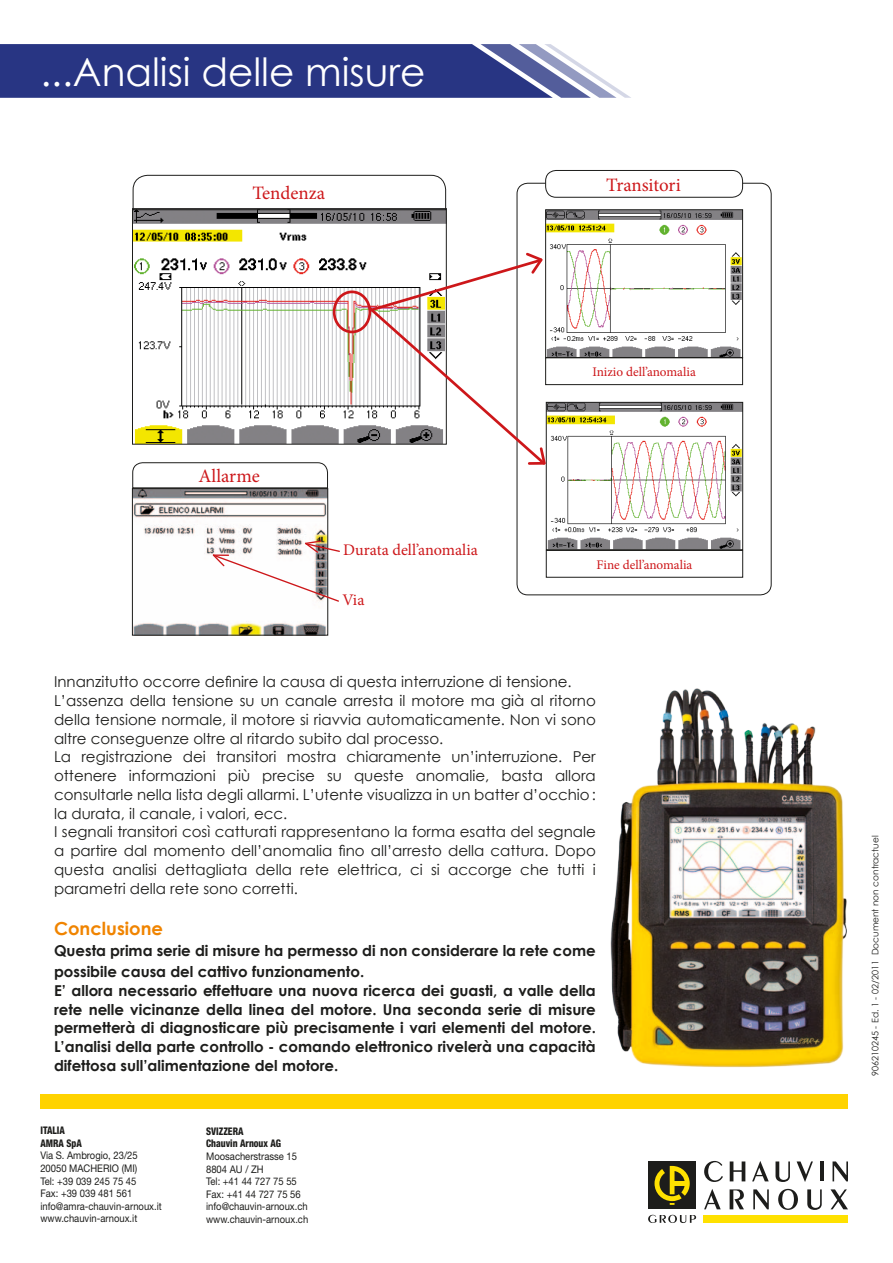
<style>
.page{position:relative;width:893px;height:1263px;background:#fff}
.page>*{position:absolute;margin:0;border:0;box-sizing:border-box;transform-origin:0 0}
.t1{font:39px "Century Gothic";color:#fff}
.t2{font:18.9px "Minion Pro";color:#cd171a}
.t3{font:700 18px "Century Gothic";color:#f08400}
.t4{font:16.2px "Minion Pro";color:#cd171a}
.t5{font:15px/18.8px "Century Gothic";color:#1d1d1b}
.t6{font:700 15px/18.8px "Century Gothic";color:#1d1d1b}
.t7{font:13.2px "Minion Pro";color:#cd171a}
.t8{font:10.5px/12.6px "Helvetica Neue";color:#1d1d1b;scale:.9 1}
.t9{font:800 condensed 10.5px/12.6px "Helvetica Neue";color:#1d1d1b;scale:.9 1}
.t10{font:9px "Century Gothic";color:#1d1d1b}
</style>
<div class="page">
<svg style="left:0;top:44px;width:631px;height:54px;background:#455194"></svg>
<div style="left:704px;top:1215px;width:144px;height:8px;background:#ffe100"></div>
<div style="left:648px;top:1161px;width:48px;height:48px;background:#1d1d1b"></div>
<svg style="left:654px;top:1166px;width:36px;height:39px"></svg>
<svg style="left:704px;top:1161px;width:19px;height:21px"></svg>
<svg style="left:730px;top:1161px;width:15px;height:20px"></svg>
<svg style="left:752px;top:1161px;width:17px;height:20px"></svg>
<svg style="left:775px;top:1161px;width:15px;height:21px"></svg>
<svg style="left:797px;top:1161px;width:16px;height:21px"></svg>
<hr style="left:820px;top:1161px;width:3px;height:20px;background:#1d1d1b">
<svg style="left:832px;top:1161px;width:16px;height:20px"></svg>
<svg style="left:704px;top:1189px;width:17px;height:20px"></svg>
<svg style="left:730px;top:1189px;width:14px;height:20px"></svg>
<svg style="left:753px;top:1189px;width:16px;height:20px"></svg>
<svg style="left:778px;top:1189px;width:20px;height:21px"></svg>
<svg style="left:807px;top:1189px;width:15px;height:21px"></svg>
<svg style="left:830px;top:1189px;width:18px;height:20px"></svg>
<svg style="left:648px;top:1215px;width:48px;height:8px"></svg>
<div style="left:40px;top:1094px;width:808px;height:15px;background:#ffd300"></div>
<img style="left:610px;top:688px;width:237px;height:380px">
<img style="left:134px;top:210px;width:311px;height:233px">
<img style="left:547px;top:211px;width:194px;height:145px">
<div style="left:545px;top:209px;width:198px;height:149px;border:1px solid #1d1d1b"></div>
<img style="left:548px;top:404px;width:193px;height:144px">
<div style="left:546px;top:402px;width:197px;height:148px;border:1px solid #1d1d1b"></div>
<div style="left:333px;top:290px;width:38px;height:43px;border:3px solid #cd171a;border-radius:50%"></div>
<img style="left:134px;top:490px;width:192px;height:143px">
<div style="left:132px;top:488px;width:196px;height:147px;border:1px solid #1d1d1b"></div>
<svg style="left:132px;top:462px;width:196px;height:27px"></svg>
<svg style="left:132px;top:175px;width:314px;height:35px"></svg>
<div style="left:545px;top:357px;width:198px;height:28px;border:1px solid #1d1d1b"></div>
<div style="left:545px;top:170px;width:198px;height:28px;border:1px solid #1d1d1b;border-radius:10px"></div>
<div style="left:546px;top:550px;width:197px;height:28px;border:1px solid #1d1d1b"></div>
<svg style="left:366px;top:251px;width:182px;height:216px"></svg>
<svg style="left:211px;top:540px;width:129px;height:63px"></svg>
<h1 class="t1" style="left:40px;top:44px;width:387px">...Analisi delle misure</h1>
<p class="t2" style="left:252px;top:181px;width:74px">Tendenza</p>
<p class="t2" style="left:198px;top:463px;width:63px">Allarme</p>
<p class="t4" style="left:343px;top:539px;width:136px">Durata dell’anomalia</p>
<p class="t4" style="left:342px;top:589px;width:24px">Via</p>
<p class="t2" style="left:606px;top:172px;width:76px">Transitori</p>
<p class="t7" style="left:592px;top:363px;width:105px">Inizio dell’anomalia</p>
<p class="t7" style="left:597px;top:556px;width:97px">Fine dell’anomalia</p>
<p class="t5" style="left:54px;top:672px;width:543px">Innanzitutto occorre definire la causa di questa interruzione di tensione.<br>L’assenza della tensione su un canale arresta il motore ma già al ritorno della tensione normale, il motore si riavvia automaticamente. Non vi sono altre conseguenze oltre al ritardo subito dal processo.<br>La registrazione dei transitori mostra chiaramente un’interruzione. Per ottenere informazioni più precise su queste anomalie, basta allora consultarle nella lista degli allarmi. L’utente visualizza in un batter d’occhio: la durata, il canale, i valori, ecc.<br>I segnali transitori così catturati rappresentano la forma esatta del segnale a partire dal momento dell’anomalia fino all’arresto della cattura. Dopo questa analisi dettagliata della rete elettrica, ci si accorge che tutti i parametri della rete sono corretti.</p>
<p class="t3" style="left:54px;top:915px;width:111px">Conclusione</p>
<p class="t6" style="left:54px;top:940px;width:543px;line-height:21px">Questa prima serie di misure ha permesso di non considerare la rete come possibile causa del cattivo funzionamento.</p>
<p class="t6" style="left:54px;top:980px;width:543px;text-align:justify">E’ allora necessario effettuare una nuova ricerca dei guasti, a valle della rete nelle vicinanze della linea del motore. Una seconda serie di misure permetterà di diagnosticare più precisamente i vari elementi del motore.<br>L’analisi della parte controllo - comando elettronico rivelerà una capacità difettosa sull’alimentazione del motore.</p>
<p class="t9" style="left:40px;top:1124px;width:48px">ITALIA<br>AMRA SpA</p>
<p class="t8" style="left:40px;top:1149px;width:136px">Via S. Ambrogio, 23/25<br>20050 MACHERIO (MI)<br>Tel: +39 039 245 75 45<br>Fax: +39 039 481 561 info@amra-chauvin-arnoux.it www.chauvin-arnoux.it</p>
<p class="t9" style="left:206px;top:1124px;width:85px">SVIZZERA<br>Chauvin Arnoux AG</p>
<p class="t8" style="left:206px;top:1150px;width:115px">Moosacherstrasse 15<br>8804 AU / ZH<br>Tel: +41 44 727 75 55<br>Fax: +41 44 727 75 56 info@chauvin-arnoux.ch www.chauvin-arnoux.ch</p>
<p class="t10" style="left:869px;top:1076px;width:242px;rotate:-90deg">906210245 - Ed. 1 - 02/2011 Document non contractuel</p>
</div>
